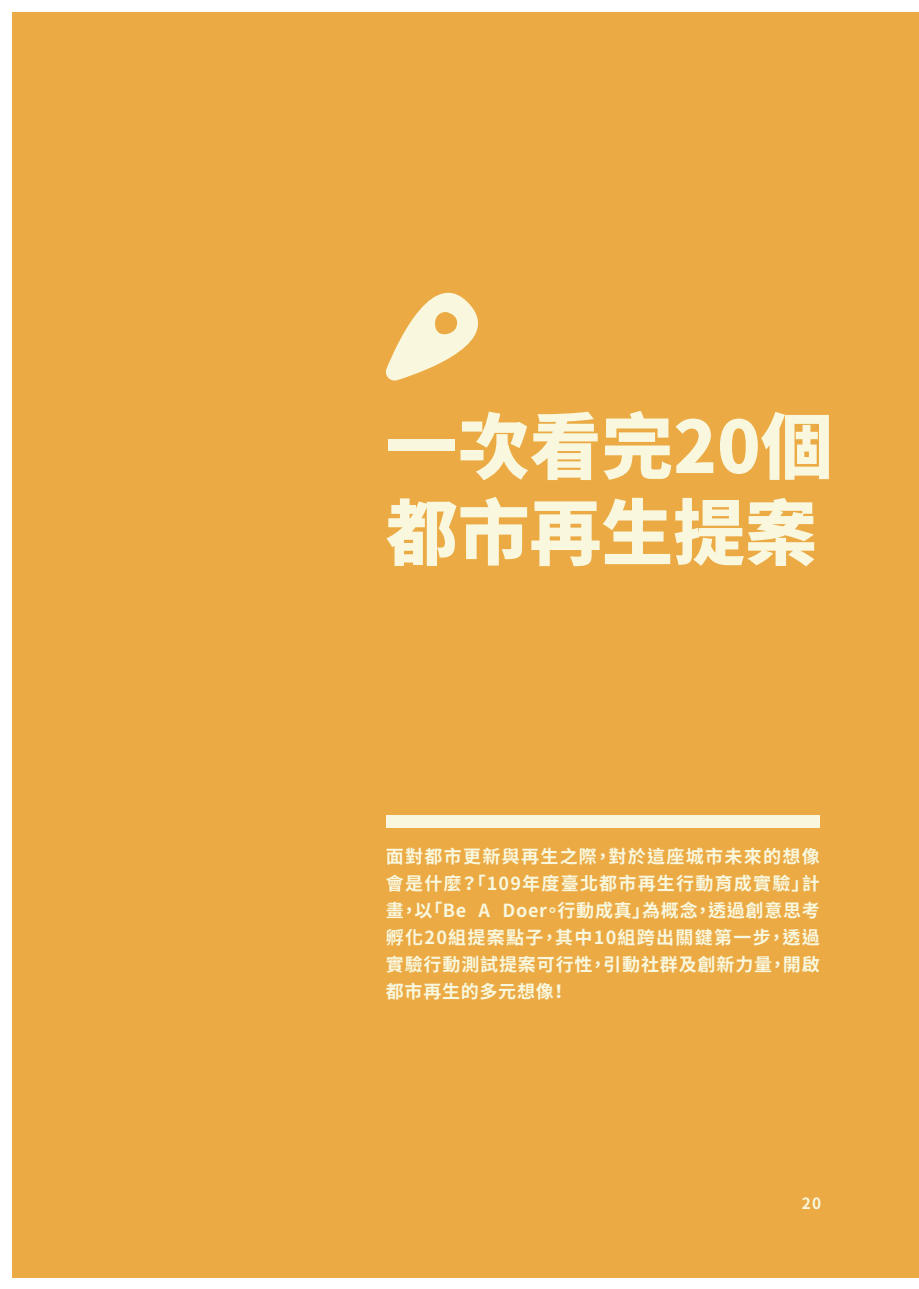
<style>
.page{position:relative;width:919px;height:1289px;background:#fff}
.page>*{position:absolute;margin:0;border:0;box-sizing:border-box;transform-origin:0 0}
.t1{font:900 71.85px/86.1px "Noto Sans CJ Ktc";color:#f9f8df}
.t2{font:700 18px/27px "Noto Sans CJ Ktc";letter-spacing:.05em;color:#f9f8df;text-align:justify}
.t3{font:700 15.45px "Noto Sans CJ Ktc";color:#f9f8df}
</style>
<div class="page">
<div style="left:13px;top:12px;width:905px;height:1264px;background:#ebaa43"></div>
<div style="left:386px;top:815px;width:433px;height:12px;background:#f9f8df"></div>
<svg style="left:386px;top:292px;width:92px;height:89px"></svg>
<h1 class="t1" style="left:386px;top:405px;width:448px">一次看完20個都市再生提案</h1>
<p class="t2" style="left:386px;top:843px;width:435px">面對都市更新與再生之際，對於這座城市未來的想像會是什麼？「109年度臺北都市再生行動育成實驗」計畫，以「Be A Doer。行動成真」為概念，透過創意思考孵化20組提案點子，其中10組跨出關鍵第一步，透過實驗行動測試提案可行性，引動社群及創新力量，開啟都市再生的多元想像！</p>
<p class="t3" style="left:801px;top:1194px;width:21px">20</p>
</div>
